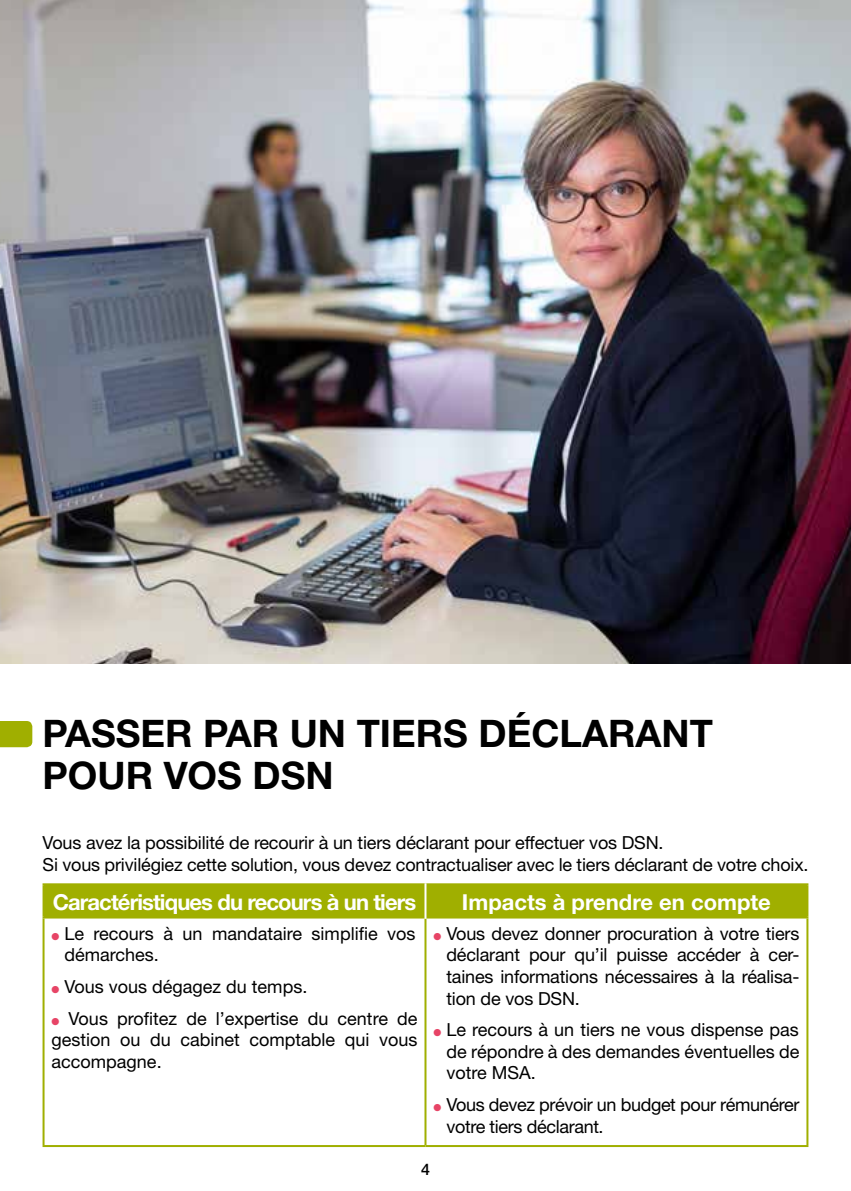
<style>
.page{position:relative;width:851px;height:1191px;background:#fff}
.page>*{position:absolute;margin:0;border:0;box-sizing:border-box;transform-origin:0 0}
.t1{font:700 38px/42px "Helvetica Neue LT";color:#000}
.t2{font:700 22px "Helvetica Neue LT";letter-spacing:-.04em;color:#fff}
.t3{font:700 22px "Helvetica Neue LT";color:#fff}
.t4{font:18px/21.6px "Helvetica Neue LT";letter-spacing:-.01em;color:#000}
.t5{font:500 16px "Helvetica Neue LT";color:#000}
.s1{color:#e74466}
</style>
<div class="page">
<svg style="left:0;top:721px;width:32px;height:26px"></svg>
<img style="left:0;top:0;width:850px;height:663px">
<div style="left:45px;top:885px;width:761px;height:31px;background:#a0af00"></div>
<hr style="left:43px;top:883px;width:382px;height:2px;background:#a0af00">
<hr style="left:43px;top:885px;width:2px;height:31px;background:#a0af00">
<hr style="left:425px;top:883px;width:383px;height:2px;background:#a0af00">
<hr style="left:806px;top:885px;width:2px;height:31px;background:#a0af00">
<hr style="left:43px;top:916px;width:382px;height:2px;background:#a0af00">
<hr style="left:425px;top:916px;width:383px;height:2px;background:#a0af00">
<hr style="left:43px;top:918px;width:2px;height:227px;background:#a0af00">
<hr style="left:424px;top:918px;width:2px;height:227px;background:#a0af00">
<hr style="left:806px;top:918px;width:2px;height:227px;background:#a0af00">
<hr style="left:43px;top:1145px;width:382px;height:2px;background:#a0af00">
<hr style="left:425px;top:1145px;width:383px;height:2px;background:#a0af00">
<hr style="left:424px;top:883px;width:2px;height:35px;background:#fff">
<h1 class="t1" style="left:43px;top:711px;width:672px">PASSER PAR UN TIERS DÉCLARANT<br>POUR VOS DSN</h1>
<p class="t4" style="left:43px;top:831px;width:767px">Vous avez la possibilité de recourir à un tiers déclarant pour effectuer vos DSN.<br>Si vous privilégiez cette solution, vous devez contractualiser avec le tiers déclarant de votre choix.</p>
<p class="t2" style="left:53px;top:888px;width:365px">Caractéristiques du recours à un tiers</p>
<p class="t3" style="left:462px;top:888px;width:310px">Impacts à prendre en compte</p>
<p class="t4" style="left:64px;top:922px;width:352px;text-indent:-13px"><span class="s1">●</span> Le recours à un mandataire simplifie vos démarches.</p>
<p class="t4" style="left:52px;top:975px;width:257px"><span class="s1">●</span> Vous vous dégagez du temps.</p>
<p class="t4" style="left:52px;top:1007px;width:367px;text-align:justify"><span class="s1">●</span> Vous profitez de l’expertise du centre de gestion ou du cabinet comptable qui vous accompagne.</p>
<p class="t4" style="left:446px;top:922px;width:354px;text-align:justify;text-indent:-13px"><span class="s1">●</span> Vous devez donner procuration à votre tiers déclarant pour qu’il puisse accéder à cer&shy;taines informations nécessaires à la réalisa&shy;tion de vos DSN.</p>
<p class="t4" style="left:446px;top:1018px;width:354px;text-align:justify;text-indent:-13px"><span class="s1">●</span> Le recours à un tiers ne vous dispense pas de répondre à des demandes éventuelles de votre MSA.</p>
<p class="t4" style="left:446px;top:1093px;width:354px;text-indent:-13px"><span class="s1">●</span> Vous devez prévoir un budget pour rémunérer votre tiers déclarant.</p>
<p class="t5" style="left:421px;top:1159px;width:10px">4</p>
</div>
